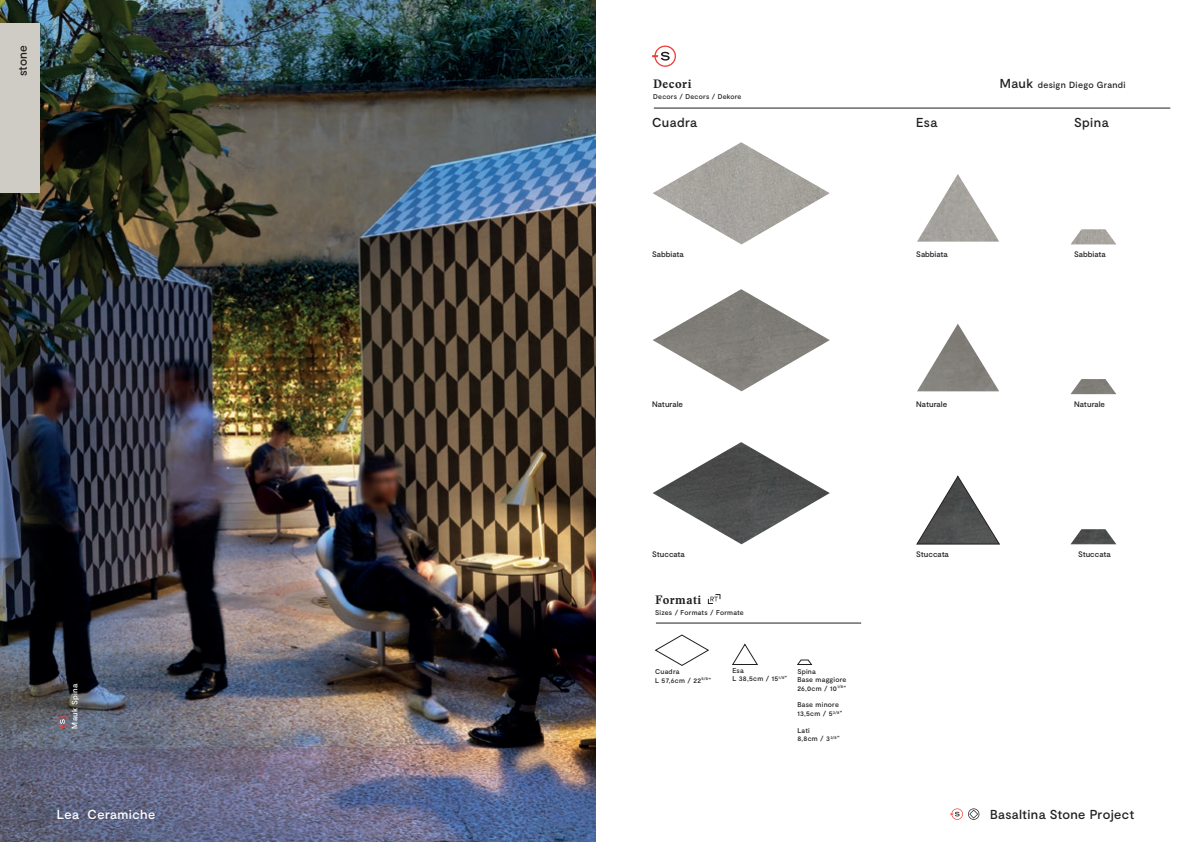
<style>
.page{position:relative;width:1191px;height:842px;background:#fff}
.page>*{position:absolute;margin:0;border:0;box-sizing:border-box;transform-origin:0 0}
.t1{font:500 13px "Moderat";letter-spacing:.025em;color:#231f20}
.t2{font:500 13px "Moderat";letter-spacing:.035em;color:#fff}
.t3{font:700 12px "Stanley";letter-spacing:.04em;color:#231f20}
.t4{font:500 12px "Moderat";letter-spacing:-.005em;color:#231f20}
.t5{font:500 9px "Moderat";letter-spacing:.035em;color:#231f20}
.t6{font:500 8px "Moderat";color:#231f20}
.t7{font:500 8px "Moderat";letter-spacing:.04em;color:#fff}
.t8{font:500 7px/8.4px "Moderat";letter-spacing:.035em;color:#231f20}
.s1{font-size:13px}
</style>
<div class="page">
<svg style="left:655px;top:634px;width:54px;height:32px"></svg>
<svg style="left:797px;top:659px;width:15px;height:6px"></svg>
<svg style="left:732px;top:644px;width:26px;height:21px"></svg>
<img style="left:0;top:0;width:595px;height:842px">
<svg style="left:57px;top:716px;width:11px;height:13px"></svg>
<div style="left:0;top:23px;width:40px;height:169px;background:#cfccc5"></div>
<svg style="left:950px;top:808px;width:29px;height:12px"></svg>
<img style="left:1071px;top:229px;width:45px;height:15px">
<img style="left:1071px;top:529px;width:45px;height:15px">
<img style="left:653px;top:142px;width:176px;height:102px">
<img style="left:653px;top:289px;width:176px;height:102px">
<img style="left:652px;top:442px;width:177px;height:102px">
<img style="left:917px;top:324px;width:82px;height:67px">
<svg style="left:916px;top:476px;width:84px;height:68px"></svg>
<hr style="left:654px;top:108px;width:516px;height:1px;background:#231f20">
<svg style="left:652px;top:46px;width:24px;height:21px"></svg>
<img style="left:917px;top:174px;width:82px;height:68px">
<img style="left:1070px;top:379px;width:46px;height:15px">
<hr style="left:656px;top:623px;width:205px;height:1px;background:#231f20">
<svg style="left:708px;top:594px;width:12px;height:10px"></svg>
<h2 class="t4" style="left:15px;top:76px;width:32px;rotate:-90deg">stone</h2>
<p class="t7" style="left:70px;top:729px;width:46px;rotate:-90deg">Mauk Spina</p>
<h1 class="t2" style="left:57px;top:807px;width:100px">Lea Ceramiche</h1>
<h2 class="t3" style="left:653px;top:76px;width:40px">Decori</h2>
<p class="t8" style="left:653px;top:93px;width:90px">Decors / Decors / Dekore</p>
<h1 class="t1" style="left:652px;top:115px;width:46px">Cuadra</h1>
<p class="t5" style="left:999px;top:79px;width:127px"><span class="s1">Mauk</span> design Diego Grandi</p>
<h1 class="t1" style="left:916px;top:115px;width:23px">Esa</h1>
<h1 class="t1" style="left:1074px;top:115px;width:36px">Spina</h1>
<p class="t6" style="left:652px;top:249px;width:33px">Sabbiata</p>
<p class="t6" style="left:1074px;top:249px;width:33px">Sabbiata</p>
<p class="t6" style="left:916px;top:249px;width:33px">Sabbiata</p>
<p class="t6" style="left:652px;top:399px;width:32px">Naturale</p>
<p class="t6" style="left:916px;top:399px;width:32px">Naturale</p>
<p class="t6" style="left:1074px;top:399px;width:32px">Naturale</p>
<p class="t6" style="left:652px;top:549px;width:34px">Stuccata</p>
<p class="t6" style="left:916px;top:549px;width:34px">Stuccata</p>
<p class="t6" style="left:1078px;top:549px;width:34px">Stuccata</p>
<h2 class="t3" style="left:655px;top:592px;width:48px">Formati</h2>
<p class="t8" style="left:655px;top:608px;width:90px">Sizes / Formats / Formate</p>
<p class="t8" style="left:732px;top:666px;width:56px">Esa<br>L 38,5cm / 15<sup>1/8</sup>”</p>
<p class="t8" style="left:655px;top:668px;width:57px">Cuadra<br>L 57,6cm / 22<sup>5/8</sup>”</p>
<p class="t8" style="left:797px;top:667px;width:51px">Spina<br>Base maggiore<br>26,0cm / 10<sup>1/8</sup>”</p>
<p class="t8" style="left:797px;top:701px;width:46px">Base minore<br>13,5cm / 5<sup>3/8</sup>”</p>
<p class="t8" style="left:797px;top:726px;width:44px">Lati<br>8,8cm / 3<sup>3/8</sup>”</p>
<h1 class="t1" style="left:990px;top:807px;width:146px">Basaltina Stone Project</h1>
</div>
